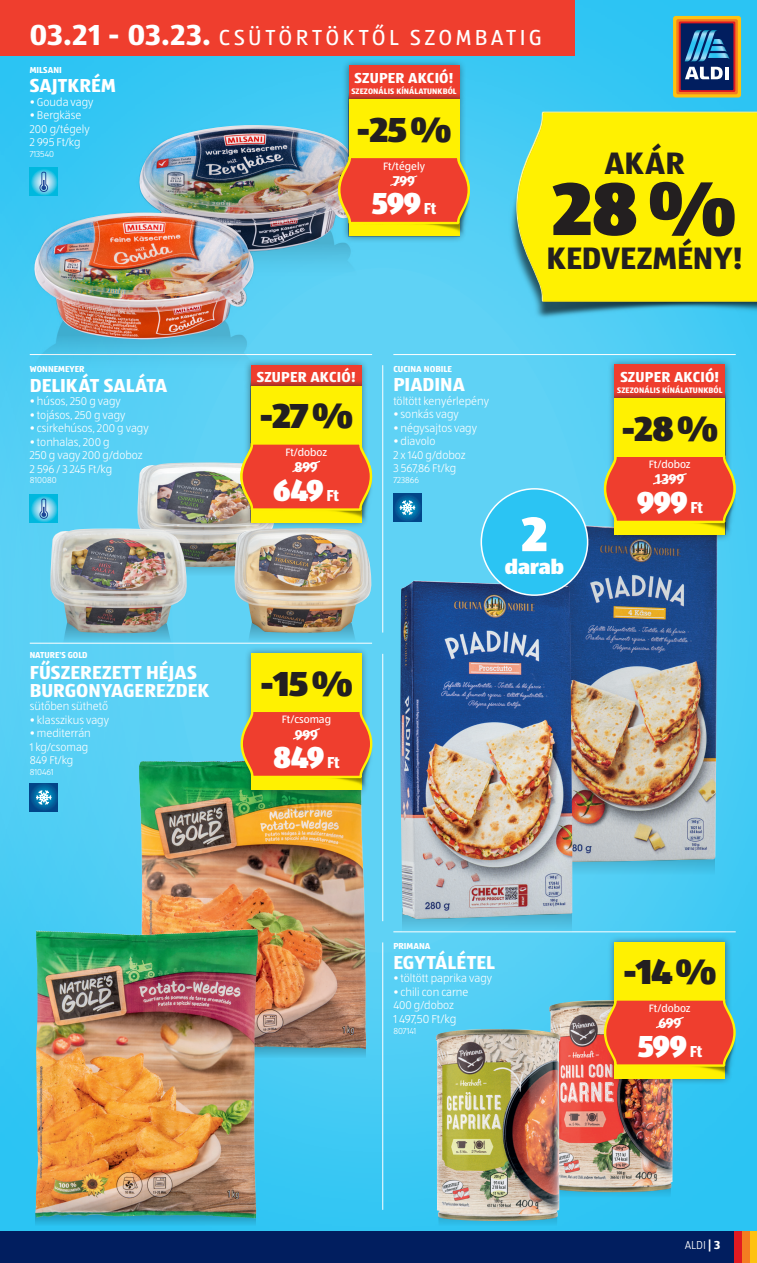
<style>
.page{position:relative;width:757px;height:1263px;background:#fff}
.page>*{position:absolute;margin:0;border:0;box-sizing:border-box;transform-origin:0 0}
.t1{font:900 77.4px "ALDISUEDOT";color:#231f20}
.t2{font:900 50.4px "ALDISUEDOT";color:#fff}
.t3{font:900 36px "ALDISUEDOT";letter-spacing:-.02em;color:#231f20}
.t4{font:700 32.1px "ALDISUEDOT";color:#231f20}
.t5{font:900 31.5px "ALDISUEDOT";letter-spacing:-.03em;color:#fff;scale:.95 1}
.t6{font:22.5px "ALDISUEDOT";letter-spacing:.145em;color:#fff}
.t7{font:900 21px "ALDISUEDOT";letter-spacing:.005em;color:#fff}
._2023_Megnevezes{font:700 19.5px "ALDISUEDOT";color:#fff}
.t8{font:700 15px "ALDISUEDOT";letter-spacing:.01em;color:#fff}
.t9{font:700 14.7px "ALDISUEDOT";letter-spacing:-.02em;color:#fff;scale:.95 1}
._2023_Leiras{font:300 12px "ALDISUEDOT";letter-spacing:-.005em;color:#fff}
._2023_Leiras-2{font:300 11.7px/13.5px "ALDISUEDOT";color:#fff}
.t10{font:11.1px "ALDISUEDOT";color:#fff}
._2023_Logo{font:700 9px "ALDISUEDOT";color:#fff}
._2023_Cikkszam{font:300 9px "ALDISUEDOT";color:#fff}
.t11{font:700 8.25px "ALDISUEDOT";letter-spacing:.01em;color:#fff}
.s1{font-weight:700;font-size:30px}
.s2{font-weight:700;font-size:16.5px}
.s3{font-weight:700}
</style>
<div class="page">
<img style="left:0;top:0;width:757px;height:1231px">
<svg style="left:172px;top:268px;width:421px;height:684px;background:#6ec4d5"></svg>
<div style="left:0;top:1231px;width:735px;height:32px;background:#011e5f"></div>
<div style="left:749px;top:1231px;width:8px;height:32px;background:#fec210"></div>
<div style="left:742px;top:1231px;width:7px;height:32px;background:#f47d21"></div>
<div style="left:735px;top:1231px;width:7px;height:32px;background:#e21a21"></div>
<div style="left:673px;top:16px;width:68px;height:82px;background:#fec210;border-radius:3px"></div>
<div style="left:676px;top:19px;width:62px;height:75px;background:linear-gradient(to bottom,#f27121,#f27021);border-radius:2px"></div>
<svg style="left:679px;top:21px;width:56px;height:71px"></svg>
<div style="left:681px;top:23px;width:52px;height:67px;background:#011e5f"></div>
<svg style="left:685px;top:67px;width:43px;height:12px"></svg>
<svg style="left:685px;top:30px;width:44px;height:31px"></svg>
<div style="left:0;top:0;width:574px;height:55px;background:#ef3e2e"></div>
<img style="left:497px;top:98px;width:260px;height:230px">
<div style="left:517px;top:113px;width:240px;height:189px;background:#fff101"></div>
<hr style="left:382px;top:942px;width:1px;height:268px;background:#fff">
<hr style="left:382px;top:654px;width:1px;height:267px;background:#fff">
<hr style="left:382px;top:365px;width:1px;height:267px;background:#fff">
<hr style="left:393px;top:931px;width:343px;height:1px;background:#fff">
<hr style="left:30px;top:643px;width:342px;height:1px;background:#fff">
<hr style="left:393px;top:354px;width:343px;height:1px;background:#fff">
<hr style="left:30px;top:354px;width:342px;height:1px;background:#fff">
<img style="left:114px;top:104px;width:278px;height:187px">
<img style="left:136px;top:125px;width:224px;height:126px">
<svg style="left:187px;top:567px;width:47px;height:22px"></svg>
<img style="left:137px;top:462px;width:106px;height:105px">
<img style="left:234px;top:528px;width:137px;height:105px">
<svg style="left:51px;top:633px;width:135px;height:22px;background:#60cdee"></svg>
<img style="left:50px;top:529px;width:137px;height:104px">
<svg style="left:30px;top:495px;width:28px;height:28px"></svg>
<svg style="left:39px;top:498px;width:9px;height:21px"></svg>
<svg style="left:574px;top:862px;width:141px;height:13px;background:#49c0e4"></svg>
<img style="left:571px;top:524px;width:146px;height:338px">
<div style="left:402px;top:908px;width:170px;height:24px;background:#54c2e4"></div>
<img style="left:400px;top:581px;width:174px;height:338px">
<div style="left:481px;top:489px;width:107px;height:106px;background:#2bc4f3;border-radius:50%"></div>
<div style="left:480px;top:488px;width:108px;height:108px;border:2px solid #fff;border-radius:50%"></div>
<svg style="left:393px;top:494px;width:28px;height:28px"></svg>
<svg style="left:400px;top:500px;width:15px;height:15px"></svg>
<img style="left:30px;top:783px;width:28px;height:28px">
<svg style="left:36px;top:790px;width:16px;height:15px"></svg>
<svg style="left:142px;top:1047px;width:224px;height:18px;background:#8bb1b3"></svg>
<img style="left:204px;top:759px;width:32px;height:3px">
<svg style="left:36px;top:1213px;width:220px;height:18px;background:#2ab0cb"></svg>
<img style="left:148px;top:929px;width:109px;height:6px">
<svg style="left:30px;top:168px;width:28px;height:26px"></svg>
<svg style="left:39px;top:171px;width:9px;height:21px"></svg>
<img style="left:549px;top:1000px;width:125px;height:192px">
<svg style="left:438px;top:1184px;width:233px;height:47px;background:#3cbde2"></svg>
<img style="left:434px;top:1029px;width:126px;height:192px">
<div style="left:243px;top:358px;width:126px;height:36px;background:#231f20;opacity:.5"></div>
<div style="left:243px;top:379px;width:126px;height:150px;background:#231f20;opacity:.5"></div>
<svg style="left:239px;top:365px;width:134px;height:157px;background:#e29831"></svg>
<div style="left:244px;top:647px;width:125px;height:150px;background:#231f20;opacity:.5"></div>
<svg style="left:236px;top:612px;width:138px;height:178px;background:#c1a353"></svg>
<div style="left:607px;top:935px;width:125px;height:150px;background:#231f20;opacity:.5"></div>
<svg style="left:603px;top:942px;width:134px;height:136px;background:#e29e2e"></svg>
<div style="left:607px;top:358px;width:125px;height:48px;background:#231f20;opacity:.5"></div>
<div style="left:607px;top:392px;width:125px;height:150px;background:#231f20;opacity:.5"></div>
<svg style="left:603px;top:365px;width:134px;height:170px;background:#dc9136"></svg>
<div style="left:341px;top:59px;width:126px;height:48px;background:#231f20;opacity:.5"></div>
<div style="left:341px;top:93px;width:126px;height:150px;background:#231f20;opacity:.5"></div>
<svg style="left:337px;top:66px;width:134px;height:170px;background:#dd9135"></svg>
<img style="left:7px;top:194px;width:278px;height:188px">
<img style="left:31px;top:213px;width:224px;height:127px">
<p class="t6" style="left:30px;top:22px;width:514px"><span class="s1">03.21 - 03.23.</span> CSÜTÖRTÖKTŐL SZOMBATIG</p>
<p class="_2023_Logo" style="left:30px;top:64px;width:33px">MILSANI</p>
<p class="_2023_Megnevezes" style="left:30px;top:73px;width:88px">SAJTKRÉM</p>
<p class="_2023_Leiras-2" style="left:30px;top:95px;width:65px">• Gouda vagy</p>
<p class="_2023_Leiras-2" style="left:30px;top:108px;width:53px">• Bergkäse</p>
<p class="_2023_Leiras-2" style="left:30px;top:122px;width:61px">200 g/tégely</p>
<p class="_2023_Leiras-2" style="left:30px;top:135px;width:52px">2 995 Ft/kg</p>
<p class="_2023_Cikkszam" style="left:30px;top:148px;width:26px">713540</p>
<p class="_2023_Logo" style="left:30px;top:363px;width:56px">WONNEMEYER</p>
<p class="_2023_Megnevezes" style="left:30px;top:372px;width:139px">DELIKÁT SALÁTA</p>
<p class="_2023_Leiras-2" style="left:30px;top:394px;width:93px">• húsos, 250 g vagy</p>
<p class="_2023_Leiras-2" style="left:30px;top:408px;width:97px">• tojásos, 250 g vagy</p>
<p class="_2023_Leiras-2" style="left:30px;top:421px;width:120px">• csirkehúsos, 200 g vagy</p>
<p class="_2023_Leiras-2" style="left:30px;top:435px;width:81px">• tonhalas, 200 g</p>
<p class="_2023_Leiras-2" style="left:30px;top:448px;width:114px">250 g vagy 200 g/doboz</p>
<p class="_2023_Leiras-2" style="left:30px;top:462px;width:84px">2 596 / 3 245 Ft/kg</p>
<p class="_2023_Cikkszam" style="left:30px;top:475px;width:29px">810080</p>
<p class="_2023_Logo" style="left:30px;top:649px;width:59px">NATURE'S GOLD</p>
<p class="_2023_Megnevezes" style="left:30px;top:659px;width:169px">FŰSZEREZETT HÉJAS</p>
<p class="_2023_Megnevezes" style="left:30px;top:677px;width:181px">BURGONYAGEREZDEK</p>
<p class="_2023_Leiras-2" style="left:30px;top:699px;width:80px">sütőben süthető</p>
<p class="_2023_Leiras-2" style="left:30px;top:713px;width:81px">• klasszikus vagy</p>
<p class="_2023_Leiras-2" style="left:30px;top:726px;width:63px">• mediterrán</p>
<p class="_2023_Leiras-2" style="left:30px;top:740px;width:60px">1 kg/csomag</p>
<p class="_2023_Leiras-2" style="left:30px;top:753px;width:45px">849 Ft/kg</p>
<p class="_2023_Cikkszam" style="left:30px;top:766px;width:25px">810461</p>
<p class="t8" style="left:354px;top:68px;width:100px">SZUPER AKCIÓ!</p>
<p class="t11" style="left:351px;top:86px;width:107px">SZEZONÁLIS KÍNÁLATUNKBÓL</p>
<p class="t3" style="left:356px;top:104px;width:96px">-25%</p>
<p class="t10" style="left:383px;top:159px;width:44px">Ft/tégely</p>
<p class="t9" style="left:393px;top:171px;width:25px">799</p>
<p class="t5" style="left:372px;top:182px;width:70px">599 <span class="s2">Ft</span></p>
<p class="t4" style="left:604px;top:141px;width:82px">AKÁR</p>
<p class="t1" style="left:553px;top:155px;width:185px">28%</p>
<p class="t4" style="left:546px;top:236px;width:198px">KEDVEZMÉNY!</p>
<p class="t8" style="left:257px;top:366px;width:100px">SZUPER AKCIÓ!</p>
<p class="t3" style="left:259px;top:391px;width:95px">-27%</p>
<p class="t10" style="left:285px;top:445px;width:43px">Ft/doboz</p>
<p class="t9" style="left:294px;top:457px;width:26px">899</p>
<p class="t5" style="left:273px;top:468px;width:71px">649 <span class="s2">Ft</span></p>
<p class="_2023_Logo" style="left:393px;top:363px;width:60px">CUCINA NOBILE</p>
<p class="_2023_Megnevezes" style="left:393px;top:371px;width:73px">PIADINA</p>
<p class="_2023_Leiras-2" style="left:393px;top:394px;width:97px">töltött kenyérlepény</p>
<p class="_2023_Leiras-2" style="left:393px;top:407px;width:67px">• sonkás vagy</p>
<p class="_2023_Leiras-2" style="left:393px;top:421px;width:85px">• négysajtos vagy</p>
<p class="_2023_Leiras-2" style="left:393px;top:434px;width:44px">• diavolo</p>
<p class="_2023_Leiras-2" style="left:393px;top:448px;width:74px">2 x 140 g/doboz<br>3 567,86 Ft/kg</p>
<p class="_2023_Cikkszam" style="left:393px;top:474px;width:27px">723866</p>
<p class="t2" style="left:522px;top:499px;width:27px">2</p>
<p class="t7" style="left:505px;top:552px;width:61px">darab</p>
<p class="t8" style="left:620px;top:367px;width:100px">SZUPER AKCIÓ!</p>
<p class="t11" style="left:617px;top:384px;width:107px">SZEZONÁLIS KÍNÁLATUNKBÓL</p>
<p class="t3" style="left:621px;top:403px;width:98px">-28%</p>
<p class="t10" style="left:649px;top:457px;width:43px">Ft/doboz</p>
<p class="t9" style="left:655px;top:470px;width:32px">1399</p>
<p class="t5" style="left:637px;top:480px;width:71px">999 <span class="s2">Ft</span></p>
<p class="t3" style="left:260px;top:658px;width:94px">-15%</p>
<p class="t10" style="left:282px;top:712px;width:51px">Ft/csomag</p>
<p class="t9" style="left:295px;top:725px;width:26px">999</p>
<p class="t5" style="left:273px;top:735px;width:71px">849 <span class="s2">Ft</span></p>
<p class="_2023_Logo" style="left:393px;top:940px;width:38px">PRIMANA</p>
<p class="_2023_Megnevezes" style="left:393px;top:949px;width:103px">EGYTÁLÉTEL</p>
<p class="_2023_Leiras-2" style="left:393px;top:971px;width:100px">• töltött paprika vagy</p>
<p class="_2023_Leiras-2" style="left:393px;top:985px;width:77px">• chili con carne</p>
<p class="_2023_Leiras-2" style="left:393px;top:998px;width:62px">400 g/doboz</p>
<p class="_2023_Leiras" style="left:393px;top:1011px;width:64px">1 497,50 Ft/kg</p>
<p class="_2023_Cikkszam" style="left:393px;top:1025px;width:24px">807141</p>
<p class="t3" style="left:623px;top:947px;width:95px">-14%</p>
<p class="t10" style="left:649px;top:1001px;width:43px">Ft/doboz</p>
<p class="t9" style="left:658px;top:1013px;width:26px">699</p>
<p class="t5" style="left:637px;top:1024px;width:70px">599 <span class="s2">Ft</span></p>
<p class="_2023_Leiras" style="left:685px;top:1237px;width:37px">ALDI <span class="s3">| 3</span></p>
</div>
